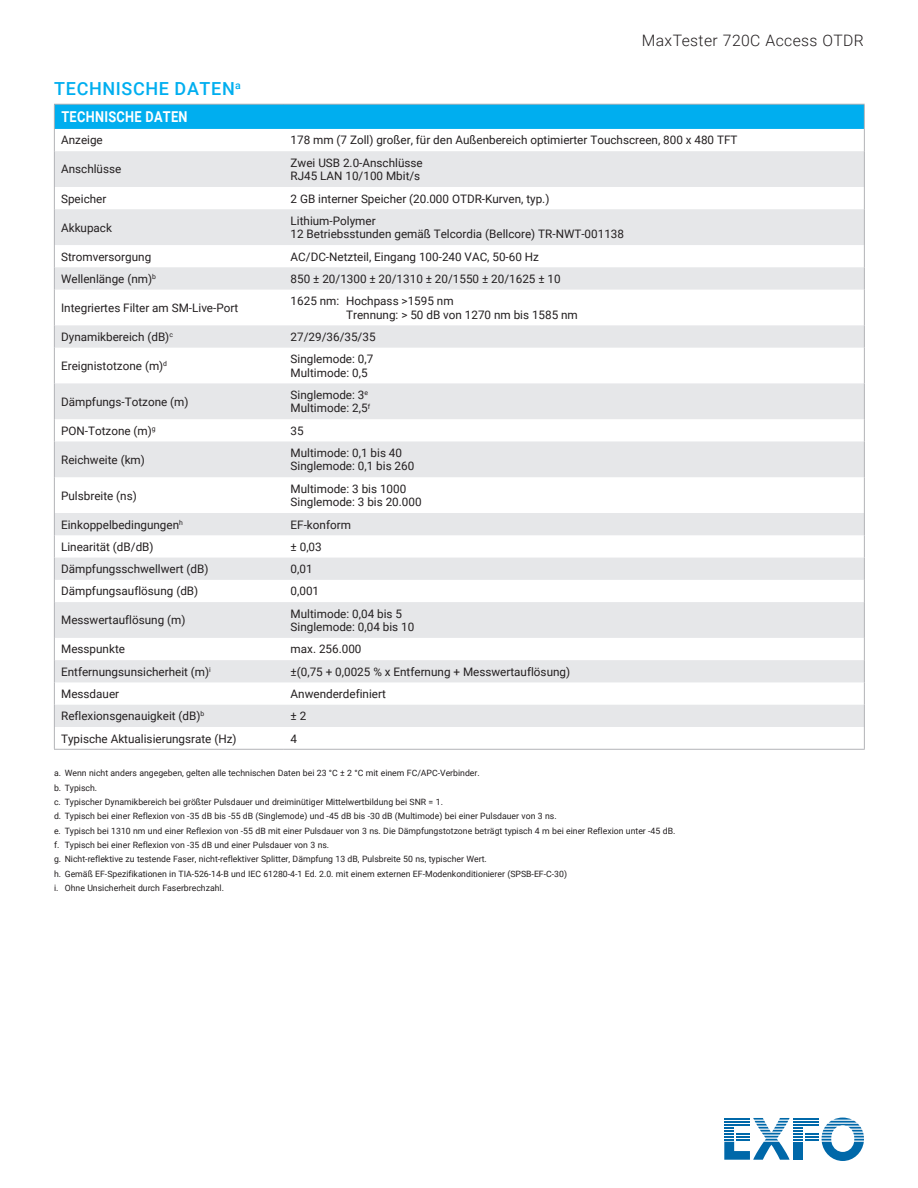
<style>
.page{position:relative;width:918px;height:1188px;background:#fff}
.page>*{position:absolute;margin:0;border:0;box-sizing:border-box;transform-origin:0 0}
.t1{font:500 18px "Roboto";letter-spacing:.035em;color:#00aeef}
.t2{font:300 15.75px "Roboto";letter-spacing:.025em;color:#231f20}
.t3{font:700 15px "Roboto";letter-spacing:.025em;color:#fff;scale:.85 1}
.t4{font:11.7px/13.5px "Roboto";color:#231f20}
.t5{font:8.7px/14.4px "Roboto";color:#231f20}
</style>
<div class="page">
<svg style="left:724px;top:1118px;width:140px;height:43px"></svg>
<hr style="left:724px;top:1124px;width:26px;height:2px;background:#0068a9">
<div style="left:54px;top:104px;width:810px;height:25px;background:#00aeef"></div>
<svg style="left:55px;top:151px;width:809px;height:576px;fill:#e6e7e9"></svg>
<hr style="left:54px;top:104px;width:230px;height:1px;background:#b2b3b7">
<hr style="left:284px;top:104px;width:581px;height:1px;background:#b2b3b7">
<svg style="left:54px;top:105px;width:1px;height:46px"></svg>
<svg style="left:864px;top:105px;width:1px;height:46px"></svg>
<hr style="left:54px;top:151px;width:1px;height:36px;background:#b2b3b7">
<hr style="left:864px;top:151px;width:1px;height:36px;background:#b2b3b7">
<svg style="left:54px;top:187px;width:1px;height:22px"></svg>
<svg style="left:864px;top:187px;width:1px;height:22px"></svg>
<hr style="left:54px;top:209px;width:1px;height:36px;background:#b2b3b7">
<hr style="left:864px;top:209px;width:1px;height:36px;background:#b2b3b7">
<svg style="left:54px;top:245px;width:1px;height:45px"></svg>
<svg style="left:864px;top:245px;width:1px;height:45px"></svg>
<hr style="left:54px;top:290px;width:1px;height:35px;background:#b2b3b7">
<hr style="left:864px;top:290px;width:1px;height:35px;background:#b2b3b7">
<svg style="left:54px;top:325px;width:1px;height:23px"></svg>
<svg style="left:864px;top:325px;width:1px;height:23px"></svg>
<hr style="left:54px;top:348px;width:1px;height:35px;background:#b2b3b7">
<hr style="left:864px;top:348px;width:1px;height:35px;background:#b2b3b7">
<hr style="left:54px;top:383px;width:1px;height:36px;background:#b2b3b7">
<hr style="left:864px;top:383px;width:1px;height:36px;background:#b2b3b7">
<svg style="left:54px;top:419px;width:1px;height:22px"></svg>
<svg style="left:864px;top:419px;width:1px;height:22px"></svg>
<hr style="left:54px;top:441px;width:1px;height:36px;background:#b2b3b7">
<hr style="left:864px;top:441px;width:1px;height:36px;background:#b2b3b7">
<hr style="left:54px;top:477px;width:1px;height:36px;background:#b2b3b7">
<hr style="left:864px;top:477px;width:1px;height:36px;background:#b2b3b7">
<svg style="left:54px;top:513px;width:1px;height:89px"></svg>
<svg style="left:864px;top:513px;width:1px;height:89px"></svg>
<hr style="left:54px;top:602px;width:1px;height:36px;background:#b2b3b7">
<hr style="left:864px;top:602px;width:1px;height:36px;background:#b2b3b7">
<svg style="left:54px;top:638px;width:1px;height:111px"></svg>
<svg style="left:864px;top:638px;width:1px;height:111px"></svg>
<hr style="left:54px;top:749px;width:230px;height:1px;background:#b2b3b7">
<hr style="left:284px;top:749px;width:581px;height:1px;background:#b2b3b7">
<h2 class="t2" style="left:642px;top:30px;width:224px">MaxTester 720C Access OTDR</h2>
<h1 class="t1" style="left:54px;top:75px;width:188px">TECHNISCHE DATEN<sup>a</sup></h1>
<p class="t3" style="left:61px;top:106px;width:150px">TECHNISCHE DATEN</p>
<p class="t4" style="left:61px;top:133px;width:43px">Anzeige</p>
<p class="t4" style="left:291px;top:133px;width:448px">178 mm (7 Zoll) großer, für den Außenbereich optimierter Touchscreen, 800 x 480 TFT</p>
<p class="t4" style="left:61px;top:162px;width:62px">Anschlüsse</p>
<p class="t4" style="left:291px;top:155px;width:134px">Zwei USB 2.0-Anschlüsse<br>RJ45 LAN 10/100 Mbit/s</p>
<p class="t4" style="left:61px;top:191px;width:47px">Speicher</p>
<p class="t4" style="left:291px;top:191px;width:260px">2 GB interner Speicher (20.000 OTDR-Kurven, typ.)</p>
<p class="t4" style="left:61px;top:220px;width:52px">Akkupack</p>
<p class="t4" style="left:291px;top:213px;width:335px">Lithium-Polymer<br>12 Betriebsstunden gemäß Telcordia (Bellcore) TR-NWT-001138</p>
<p class="t4" style="left:61px;top:249px;width:92px">Stromversorgung</p>
<p class="t4" style="left:291px;top:249px;width:250px">AC/DC-Netzteil, Eingang 100-240 VAC, 50-60 Hz</p>
<p class="t4" style="left:61px;top:272px;width:96px">Wellenlänge (nm)<sup>b</sup></p>
<p class="t4" style="left:291px;top:272px;width:272px">850 ± 20/1300 ± 20/1310 ± 20/1550 ± 20/1625 ± 10</p>
<p class="t4" style="left:61px;top:301px;width:179px">Integriertes Filter am SM-Live-Port</p>
<p class="t4" style="left:346px;top:294px;width:233px;text-indent:-56px">1625 nm: Hochpass &gt;1595 nm<br>Trennung: &gt; 50 dB von 1270 nm bis 1585 nm</p>
<p class="t4" style="left:61px;top:330px;width:113px">Dynamikbereich (dB)<sup>c</sup></p>
<p class="t4" style="left:291px;top:330px;width:86px">27/29/36/35/35</p>
<p class="t4" style="left:61px;top:359px;width:108px">Ereignistotzone (m)<sup>d</sup></p>
<p class="t4" style="left:291px;top:352px;width:84px">Singlemode: 0,7<br>Multimode: 0,5</p>
<p class="t4" style="left:61px;top:394px;width:129px">Dämpfungs-Totzone (m)</p>
<p class="t4" style="left:291px;top:388px;width:81px">Singlemode: 3<sup>e<br></sup>Multimode: 2,5<sup>f</sup></p>
<p class="t4" style="left:61px;top:423px;width:96px">PON-Totzone (m)<sup>g</sup></p>
<p class="t4" style="left:291px;top:423px;width:15px">35</p>
<p class="t4" style="left:61px;top:452px;width:85px">Reichweite (km)</p>
<p class="t4" style="left:291px;top:446px;width:125px">Multimode: 0,1 bis 40<br>Singlemode: 0,1 bis 260</p>
<p class="t4" style="left:61px;top:488px;width:77px">Pulsbreite (ns)</p>
<p class="t4" style="left:291px;top:481px;width:133px">Multimode: 3 bis 1000<br>Singlemode: 3 bis 20.000</p>
<p class="t4" style="left:61px;top:517px;width:123px">Einkoppelbedingungen<sup>h</sup></p>
<p class="t4" style="left:291px;top:517px;width:62px">EF-konform</p>
<p class="t4" style="left:61px;top:539px;width:94px">Linearität (dB/dB)</p>
<p class="t4" style="left:291px;top:539px;width:33px">± 0,03</p>
<p class="t4" style="left:61px;top:562px;width:149px">Dämpfungsschwellwert (dB)</p>
<p class="t4" style="left:291px;top:562px;width:24px">0,01</p>
<p class="t4" style="left:61px;top:584px;width:139px">Dämpfungsauflösung (dB)</p>
<p class="t4" style="left:291px;top:584px;width:30px">0,001</p>
<p class="t4" style="left:61px;top:613px;width:126px">Messwertauflösung (m)</p>
<p class="t4" style="left:291px;top:606px;width:125px">Multimode: 0,04 bis 5<br>Singlemode: 0,04 bis 10</p>
<p class="t4" style="left:61px;top:642px;width:65px">Messpunkte</p>
<p class="t4" style="left:291px;top:642px;width:72px">max. 256.000</p>
<p class="t4" style="left:61px;top:664px;width:151px">Entfernungsunsicherheit (m)<sup>i</sup></p>
<p class="t4" style="left:291px;top:664px;width:281px">±(0,75 + 0,0025 % x Entfernung + Messwertauflösung)</p>
<p class="t4" style="left:61px;top:687px;width:60px">Messdauer</p>
<p class="t4" style="left:291px;top:687px;width:97px">Anwenderdefiniert</p>
<p class="t4" style="left:61px;top:709px;width:145px">Reflexionsgenauigkeit (dB)<sup>b</sup></p>
<p class="t4" style="left:291px;top:709px;width:17px">± 2</p>
<p class="t4" style="left:61px;top:731px;width:177px">Typische Aktualisierungsrate (Hz)</p>
<p class="t4" style="left:291px;top:731px;width:8px">4</p>
<p class="t5" style="left:54px;top:766px;width:623px">a. Wenn nicht anders angegeben, gelten alle technischen Daten bei 23 °C ± 2 °C mit einem FC/APC-Verbinder.<br>b. Typisch.<br>c. Typischer Dynamikbereich bei größter Pulsdauer und dreiminütiger Mittelwertbildung bei SNR = 1.<br>d. Typisch bei einer Reflexion von -35 dB bis -55 dB (Singlemode) und -45 dB bis -30 dB (Multimode) bei einer Pulsdauer von 3 ns.<br>e. Typisch bei 1310 nm und einer Reflexion von -55 dB mit einer Pulsdauer von 3 ns. Die Dämpfungstotzone beträgt typisch 4 m bei einer Reflexion unter -45 dB. f. Typisch bei einer Reflexion von -35 dB und einer Pulsdauer von 3 ns.<br>g. Nicht-reflektive zu testende Faser, nicht-reflektiver Splitter, Dämpfung 13 dB, Pulsbreite 50 ns, typischer Wert.<br>h. Gemäß EF-Spezifikationen in TIA-526-14-B und IEC 61280-4-1 Ed. 2.0. mit einem externen EF-Modenkonditionierer (SPSB-EF-C-30)<br>i. Ohne Unsicherheit durch Faserbrechzahl.</p>
</div>
